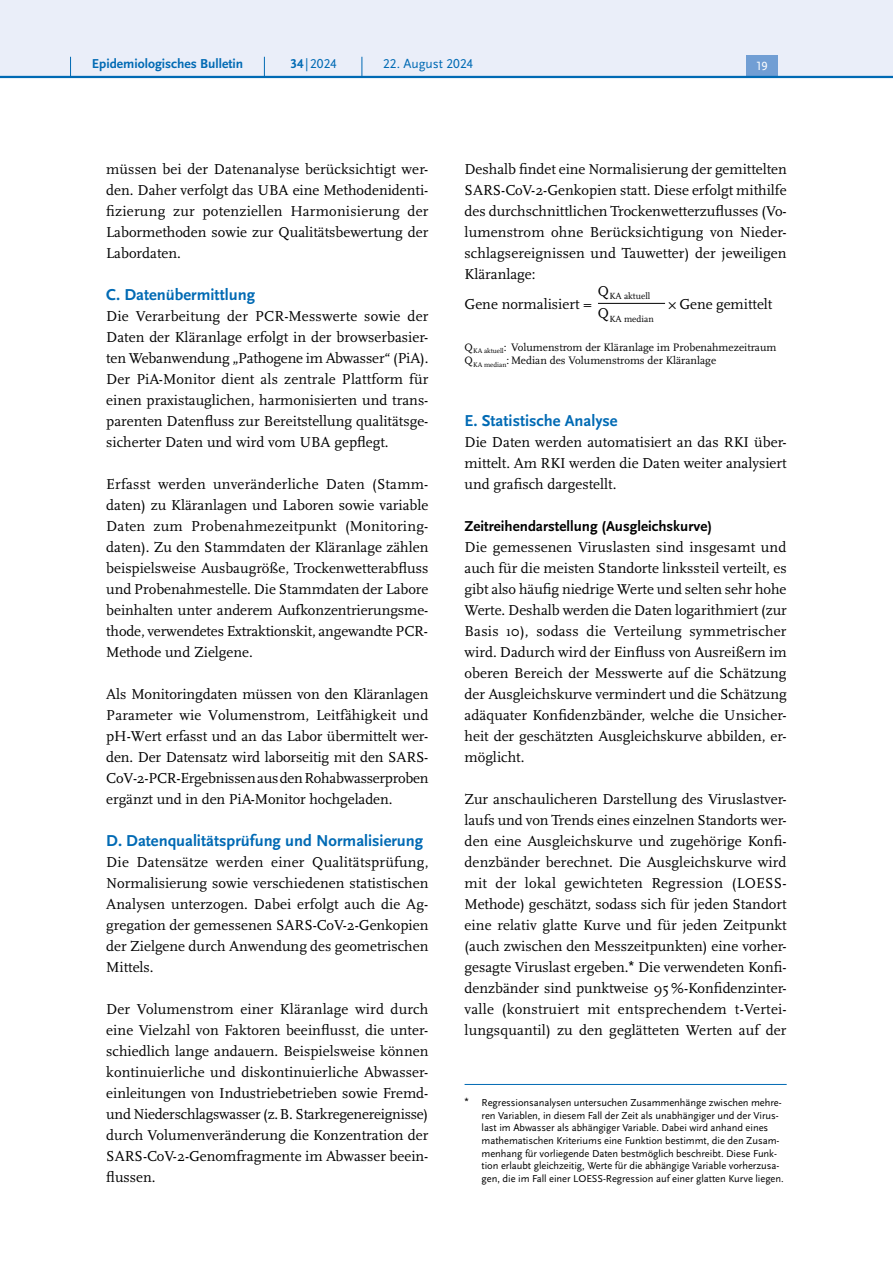
<style>
.page{position:relative;width:893px;height:1263px;background:#fff}
.page>*{position:absolute;margin:0;border:0;box-sizing:border-box;transform-origin:0 0}
.H4_-_Neu{font:700 16.5px "Scala Sans Pro";color:#006ab4}
.P_-_Fließtext{font:15px/21px "Scala Pro";color:#000;text-align:justify}
.t1{font:700 15px "Scala Sans Pro";color:#000}
.t2{font:700 13.5px "Scala Sans Pro";color:#006ab4}
.t3{font:13.5px "Scala Sans Pro";color:#006ab4}
.t4{font:12.45px "Scala Sans Pro";color:#fff}
.P_-_Fließtext-2{font:11.25px "Scala Pro";color:#000}
.Fußnote{font:10.5px/12.6px "Scala Sans Pro";letter-spacing:-.005em;color:#000}
.P_-_Fließtext-3{font:9.3px "Scala Pro";color:#000}
.s1{font-weight:700}
.s2{font-family:"Arial"}
.s3{font-family:"Arial";font-size:11.25px}
</style>
<div class="page">
<hr style="left:598px;top:303px;width:67px;height:1px;background:#000">
<hr style="left:465px;top:1084px;width:322px;height:1px;background:#006ab4">
<div style="left:0;top:0;width:893px;height:77px;background:#eaeef9"></div>
<div style="left:746px;top:55px;width:32px;height:21px;background:#719ed4"></div>
<hr style="left:0;top:76px;width:893px;height:2px;background:#006ab4">
<svg style="left:70px;top:57px;width:1px;height:19px"></svg>
<svg style="left:264px;top:57px;width:1px;height:19px"></svg>
<svg style="left:362px;top:57px;width:1px;height:19px"></svg>
<p class="t2" style="left:92px;top:55px;width:153px">Epidemiologisches Bulletin</p>
<p class="t3" style="left:290px;top:55px;width:48px"><span class="s1">34</span> | 2024</p>
<p class="t3" style="left:383px;top:55px;width:91px">22. August 2024</p>
<p class="t4" style="left:757px;top:59px;width:13px">19</p>
<p class="P_-_Fließtext" style="left:106px;top:158px;width:324px">müssen bei der Datenanalyse berücksichtigt wer&shy;den. Daher verfolgt das UBA eine Methodenidenti&shy;fizierung zur potenziellen Harmonisierung der Labormethoden sowie zur Qualitätsbewertung der Labordaten.</p>
<h3 class="H4_-_Neu" style="left:106px;top:284px;width:150px">C. Datenübermittlung</h3>
<p class="P_-_Fließtext" style="left:106px;top:305px;width:324px">Die Verarbeitung der PCR-Messwerte sowie der Daten der Kläranlage erfolgt in der browserbasier&shy;ten Webanwendung „Pathogene im Abwasser“ (PiA).<br>Der PiA-Monitor dient als zentrale Plattform für einen praxistauglichen, harmonisierten und trans&shy;parenten Datenfluss zur Bereitstellung qualitätsge&shy;sicherter Daten und wird vom UBA gepflegt.</p>
<p class="P_-_Fließtext" style="left:106px;top:473px;width:324px">Erfasst werden unveränderliche Daten (Stamm&shy;daten) zu Kläranlagen und Laboren sowie variable Daten zum Probenahmezeitpunkt (Monitoring&shy;daten). Zu den Stammdaten der Kläranlage zählen beispielsweise Ausbaugröße, Trockenwetterabfluss und Probenahmestelle. Die Stammdaten der Labore beinhalten unter anderem Aufkonzentrierungsme&shy;thode, verwendetes Extraktionskit, angewandte PCR-Methode und Zielgene.</p>
<p class="P_-_Fließtext" style="left:106px;top:683px;width:324px">Als Monitoringdaten müssen von den Kläranlagen Parameter wie Volumenstrom, Leitfähigkeit und pH-Wert erfasst und an das Labor übermittelt wer&shy;den. Der Datensatz wird laborseitig mit den SARS-CoV-2-PCR-Ergebnissen aus den Rohabwasserproben ergänzt und in den PiA-Monitor hochgeladen.</p>
<h3 class="H4_-_Neu" style="left:106px;top:830px;width:318px">D. Datenqualitätsprüfung und Normalisierung</h3>
<p class="P_-_Fließtext" style="left:106px;top:851px;width:324px">Die Datensätze werden einer Qualitätsprüfung, Normalisierung sowie verschiedenen statistischen Analysen unterzogen. Dabei erfolgt auch die Ag&shy;gregation der gemessenen SARS-CoV-2-Genkopien der Zielgene durch Anwendung des geometrischen Mittels.</p>
<p class="P_-_Fließtext" style="left:106px;top:998px;width:324px">Der Volumenstrom einer Kläranlage wird durch eine Vielzahl von Faktoren beeinflusst, die unter&shy;schiedlich lange andauern. Beispielsweise können kontinuierliche und diskontinuierliche Abwasser&shy;einleitungen von Industriebetrieben sowie Fremd&shy;und Niederschlagswasser (z.B. Starkregenereignisse) durch Volumenveränderung die Konzentration der SARS-CoV-2-Genomfragmente im Abwasser beein&shy;flussen.</p>
<p class="P_-_Fließtext" style="left:465px;top:158px;width:324px">Deshalb findet eine Normalisierung der gemittelten SARS-CoV-2-Genkopien statt. Diese erfolgt mithilfe des durchschnittlichen Trockenwetterzuflusses (Vo&shy;lumenstrom ohne Berücksichtigung von Nieder&shy;schlagsereignissen und Tauwetter) der jeweiligen Kläranlage:</p>
<p class="P_-_Fließtext" style="left:465px;top:293px;width:129px">Gene normalisiert =</p>
<p class="P_-_Fließtext-3" style="left:598px;top:291px;width:54px"><sup>Q</sup>KA aktuell</p>
<p class="P_-_Fließtext" style="left:668px;top:293px;width:106px">× Gene gemittelt</p>
<p class="P_-_Fließtext-3" style="left:598px;top:314px;width:57px"><sup>Q</sup>KA median</p>
<p class="P_-_Fließtext-2" style="left:465px;top:340px;width:313px">Q<sub>KA</sub> <sub>aktuell</sub>: Volumenstrom der Kläranlage im Probenahmezeitraum</p>
<p class="P_-_Fließtext-2" style="left:465px;top:354px;width:253px">Q<sub>KA</sub> <sub>median</sub>: Median des Volumenstroms der Kläranlage</p>
<h3 class="H4_-_Neu" style="left:465px;top:410px;width:155px">E. Statistische Analyse</h3>
<p class="P_-_Fließtext" style="left:465px;top:431px;width:324px">Die Daten werden automatisiert an das RKI über&shy;mittelt. Am RKI werden die Daten weiter analysiert und grafisch dargestellt.</p>
<h5 class="t1" style="left:465px;top:517px;width:249px">Zeitreihendarstellung (Ausgleichskurve)</h5>
<p class="P_-_Fließtext" style="left:465px;top:536px;width:324px">Die gemessenen Viruslasten sind insgesamt und auch für die meisten Standorte linkssteil verteilt, es gibt also häufig niedrige Werte und selten sehr hohe Werte. Deshalb werden die Daten logarithmiert (zur Basis 10), sodass die Verteilung symmetrischer wird. Dadurch wird der Einfluss von Ausreißern im oberen Bereich der Messwerte auf die Schätzung der Ausgleichskurve vermindert und die Schätzung adäquater Konfidenzbänder, welche die Unsicher&shy;heit der geschätzten Ausgleichskurve abbilden, er&shy;möglicht.</p>
<p class="P_-_Fließtext" style="left:465px;top:788px;width:324px">Zur anschaulicheren Darstellung des Viruslastver&shy;laufs und von Trends eines einzelnen Standorts wer&shy;den eine Ausgleichskurve und zugehörige Konfi&shy;denzbänder berechnet. Die Ausgleichskurve wird mit der lokal gewichteten Regression (LOESS-Methode) geschätzt, sodass sich für jeden Standort eine relativ glatte Kurve und für jeden Zeitpunkt (auch zwischen den Messzeitpunkten) eine vorher&shy;gesagte Viruslast ergeben.<span class="s2">*</span> Die verwendeten Konfi&shy;denzbänder sind punktweise 95 %-Konfidenzinter&shy;valle (konstruiert mit entsprechendem t-Vertei&shy;lungsquantil) zu den geglätteten Werten auf der</p>
<p class="Fußnote" style="left:482px;top:1096px;width:304px;text-indent:-17px"><span class="s3">*</span> Regressionsanalysen untersuchen Zusammenhänge zwischen mehre&shy;ren Variablen, in diesem Fall der Zeit als unabhängiger und der Virus&shy;last im Abwasser als abhängiger Variable. Dabei wird anhand eines mathematischen Kriteriums eine Funktion bestimmt, die den Zusam&shy;menhang für vorliegende Daten bestmöglich beschreibt. Diese Funk&shy;tion erlaubt gleichzeitig, Werte für die abhängige Variable vorherzusa&shy;gen, die im Fall einer LOESS-Regression auf einer glatten Kurve liegen.</p>
</div>
